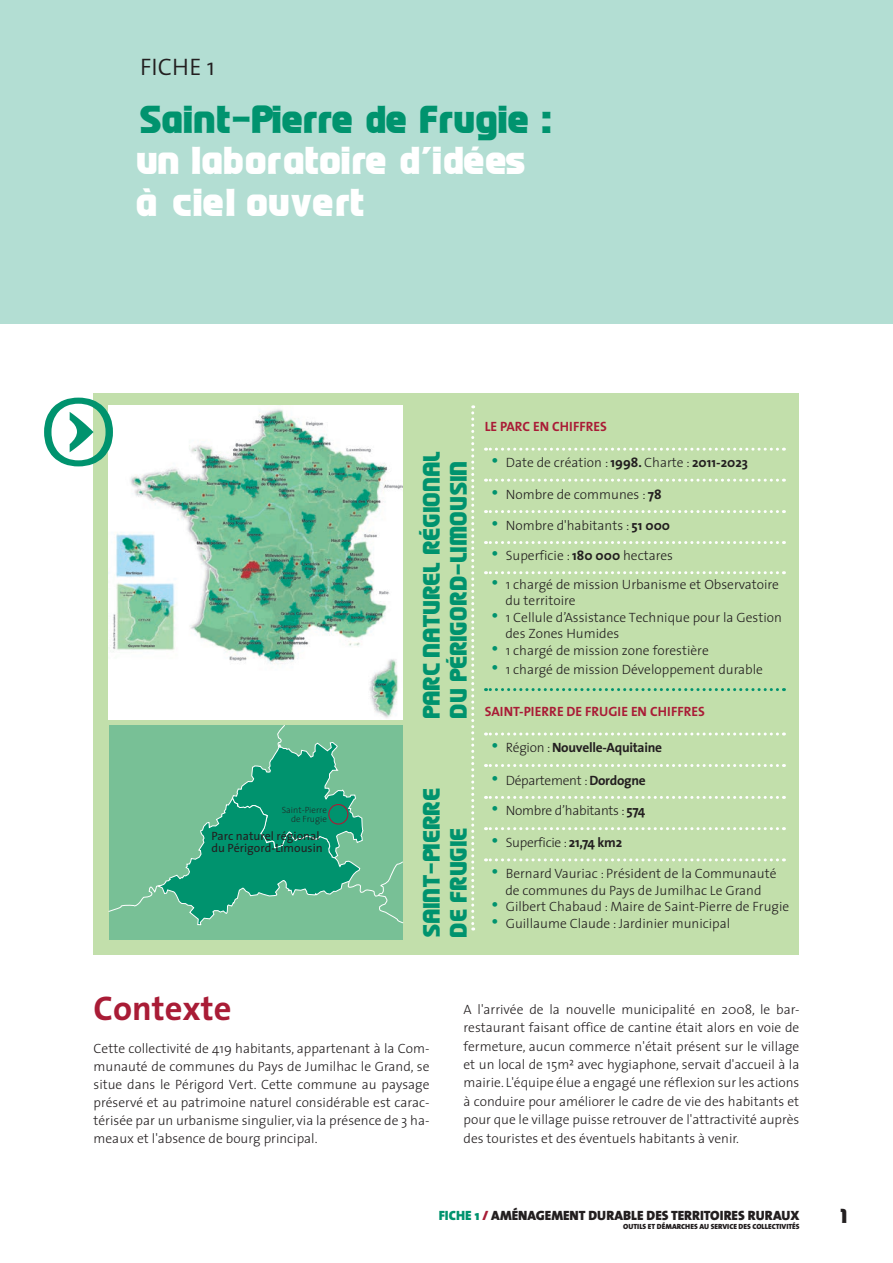
<style>
.page{position:relative;width:893px;height:1263px;background:#fff}
.page>*{position:absolute;margin:0;border:0;box-sizing:border-box;transform-origin:0 0}
.t1{font:78px "Bienvenue Picto";color:#00936e}
.t2{font:900 34.5px/42px "Prosper";color:#fff}
.t3{font:900 34.5px "Prosper";color:#00936e}
.t4{font:700 34.5px "The Sans";color:#a91c36}
.t5{font:300 24px "The Sans";letter-spacing:.005em;color:#231f20}
.t6{font:900 21px "Prosper";color:#00936e}
.t7{font:900 18px "Prosper";color:#231f20}
.t8{font:300 13.5px/18.5px "The Sans";color:#231f20;text-align:justify}
.t9{font:300 13.5px "The Sans";letter-spacing:-.02em;color:#231f20}
.t10{font:700 13.5px "The Sans";color:#a91c36}
.t11{font:900 13.5px "The Sans";color:#231f20}
.t12{font:700 13.5px "The Sans";letter-spacing:-.02em;color:#231f20}
.t13{font:12px "The Sans";color:#231f20}
.t14{font:200 9px "The Sans";color:#231f20}
.t15{font:900 7.5px "The Sans";color:#231f20}
.s1{font-family:"Zapfino";font-weight:400;font-size:12px;color:#00936e}
.s2{font-weight:700}
.s3{font-weight:300}
.s4{color:#00936e}
.s5{color:#a91c36}
</style>
<div class="page">
<div style="left:0;top:0;width:893px;height:323px;background:#b3ded3"></div>
<div style="left:94px;top:393px;width:705px;height:562px;background:#c2dfab"></div>
<svg style="left:471px;top:405px;width:3px;height:525px"></svg>
<svg style="left:485px;top:448px;width:292px;height:3px"></svg>
<svg style="left:485px;top:479px;width:292px;height:3px"></svg>
<svg style="left:485px;top:510px;width:292px;height:3px"></svg>
<svg style="left:485px;top:541px;width:292px;height:3px"></svg>
<svg style="left:485px;top:732px;width:292px;height:3px"></svg>
<img style="left:109px;top:405px;width:293px;height:314px">
<svg style="left:485px;top:688px;width:292px;height:3px"></svg>
<svg style="left:485px;top:764px;width:292px;height:3px"></svg>
<svg style="left:485px;top:796px;width:292px;height:3px"></svg>
<svg style="left:485px;top:827px;width:292px;height:3px"></svg>
<svg style="left:485px;top:858px;width:292px;height:3px"></svg>
<svg style="left:485px;top:571px;width:292px;height:3px"></svg>
<div style="left:109px;top:725px;width:293px;height:215px;background:#78c096"></div>
<svg style="left:108px;top:725px;width:296px;height:200px"></svg>
<p class="t5" style="left:140px;top:47px;width:76px">FICHE 1</p>
<p class="t3" style="left:140px;top:96px;width:414px">Saint-Pierre de Frugie :</p>
<p class="t2" style="left:140px;top:138px;width:391px">un laboratoire d’idées à ciel ouvert</p>
<p class="t1" style="left:43px;top:398px;width:73px">q</p>
<p class="t14" style="left:282px;top:805px;width:47px">Saint-Pierre</p>
<p class="t14" style="left:291px;top:814px;width:37px">de Frugie</p>
<p class="t13" style="left:211px;top:826px;width:110px">Parc naturel régional</p>
<p class="t13" style="left:211px;top:838px;width:113px">du Périgord-Limousin</p>
<p class="t6" style="left:417px;top:718px;width:269px;rotate:-90deg">PARC NATUREL RÉGIONAL</p>
<p class="t6" style="left:444px;top:718px;width:259px;rotate:-90deg">DU PÉRIGORD-LIMOUSIN</p>
<p class="t6" style="left:417px;top:937px;width:151px;rotate:-90deg">SAINT-PIERRE</p>
<p class="t6" style="left:444px;top:937px;width:111px;rotate:-90deg">DE FRUGIE</p>
<p class="t10" style="left:485px;top:415px;width:124px">LE PARC EN CHIFFRES</p>
<p class="t8" style="left:485px;top:453px;width:265px"><span class="s1">•</span> Date de création : <span class="s2">1998.</span> Charte : <span class="s2">2011-2023</span></p>
<p class="t8" style="left:485px;top:484px;width:178px"><span class="s1">•</span> Nombre de communes : <span class="s2">78</span></p>
<p class="t8" style="left:485px;top:516px;width:187px"><span class="s1">•</span> Nombre d'habitants : <span class="s2">51 000</span></p>
<p class="t8" style="left:485px;top:546px;width:190px"><span class="s1">•</span> Superficie : <span class="s2">180 000</span> hectares</p>
<p class="t8" style="left:485px;top:574px;width:296px"><span class="s1">•</span> 1 chargé de mission Urbanisme et Observatoire</p>
<p class="t8" style="left:505px;top:591px;width:72px">du territoire</p>
<p class="t8" style="left:485px;top:607px;width:299px"><span class="s1">•</span> 1 Cellule d’Assistance Technique pour la Gestion</p>
<p class="t8" style="left:505px;top:624px;width:115px">des Zones Humides</p>
<p class="t8" style="left:485px;top:640px;width:226px"><span class="s1">•</span> 1 chargé de mission zone forestière</p>
<p class="t8" style="left:485px;top:660px;width:280px"><span class="s1">•</span> 1 chargé de mission Développement durable</p>
<p class="t10" style="left:485px;top:700px;width:222px">SAINT-PIERRE DE FRUGIE EN CHIFFRES</p>
<p class="t12" style="left:485px;top:736px;width:179px"><span class="s1">•</span> <span class="s3">Région :</span> Nouvelle-Aquitaine</p>
<p class="t9" style="left:485px;top:769px;width:163px"><span class="s1">•</span> Département : <span class="s2">Dordogne</span></p>
<p class="t9" style="left:485px;top:799px;width:162px"><span class="s1">•</span> Nombre d’habitants : <span class="s2">574</span></p>
<p class="t9" style="left:485px;top:831px;width:139px"><span class="s1">•</span> Superficie : <span class="s2">21,74 km2</span></p>
<p class="t8" style="left:485px;top:864px;width:293px"><span class="s1">•</span> Bernard Vauriac : Président de la Communauté</p>
<p class="t8" style="left:505px;top:880px;width:258px">de communes du Pays de Jumilhac Le Grand</p>
<p class="t8" style="left:485px;top:897px;width:306px"><span class="s1">•</span> Gilbert Chabaud : Maire de Saint-Pierre de Frugie</p>
<p class="t8" style="left:485px;top:913px;width:247px"><span class="s1">•</span> Guillaume Claude : Jardinier municipal</p>
<p class="t4" style="left:94px;top:979px;width:139px">Contexte</p>
<p class="t8" style="left:94px;top:1039px;width:337px;line-height:18px">Cette collectivité de 419 habitants, appartenant à la Com&shy;munauté de communes du Pays de Jumilhac le Grand, se situe dans le Périgord Vert. Cette commune au paysage préservé et au patrimoine naturel considérable est carac&shy;térisée par un urbanisme singulier, via la présence de 3 ha&shy;meaux et l'absence de bourg principal.</p>
<p class="t8" style="left:463px;top:1000px;width:337px">A l'arrivée de la nouvelle municipalité en 2008, le bar-</p>
<p class="t8" style="left:463px;top:1018px;width:337px">restaurant faisant office de cantine était alors en voie de fermeture, aucun commerce n'était présent sur le village et un local de 15m² avec hygiaphone, servait d'accueil à la mairie. L'équipe élue a engagé une réflexion sur les actions à conduire pour améliorer le cadre de vie des habitants et pour que le village puisse retrouver de l'attractivité auprès des touristes et des éventuels habitants à venir.</p>
<p class="t11" style="left:439px;top:1204px;width:362px"><span class="s4">FICHE 1</span> <span class="s5">/</span> AMÉNAGEMENT DURABLE DES TERRITOIRES RURAUX</p>
<p class="t15" style="left:623px;top:1220px;width:178px">OUTILS ET DÉMARCHES AU SERVICE DES COLLECTIVITÉS</p>
<p class="t7" style="left:839px;top:1204px;width:13px">1</p>
</div>
